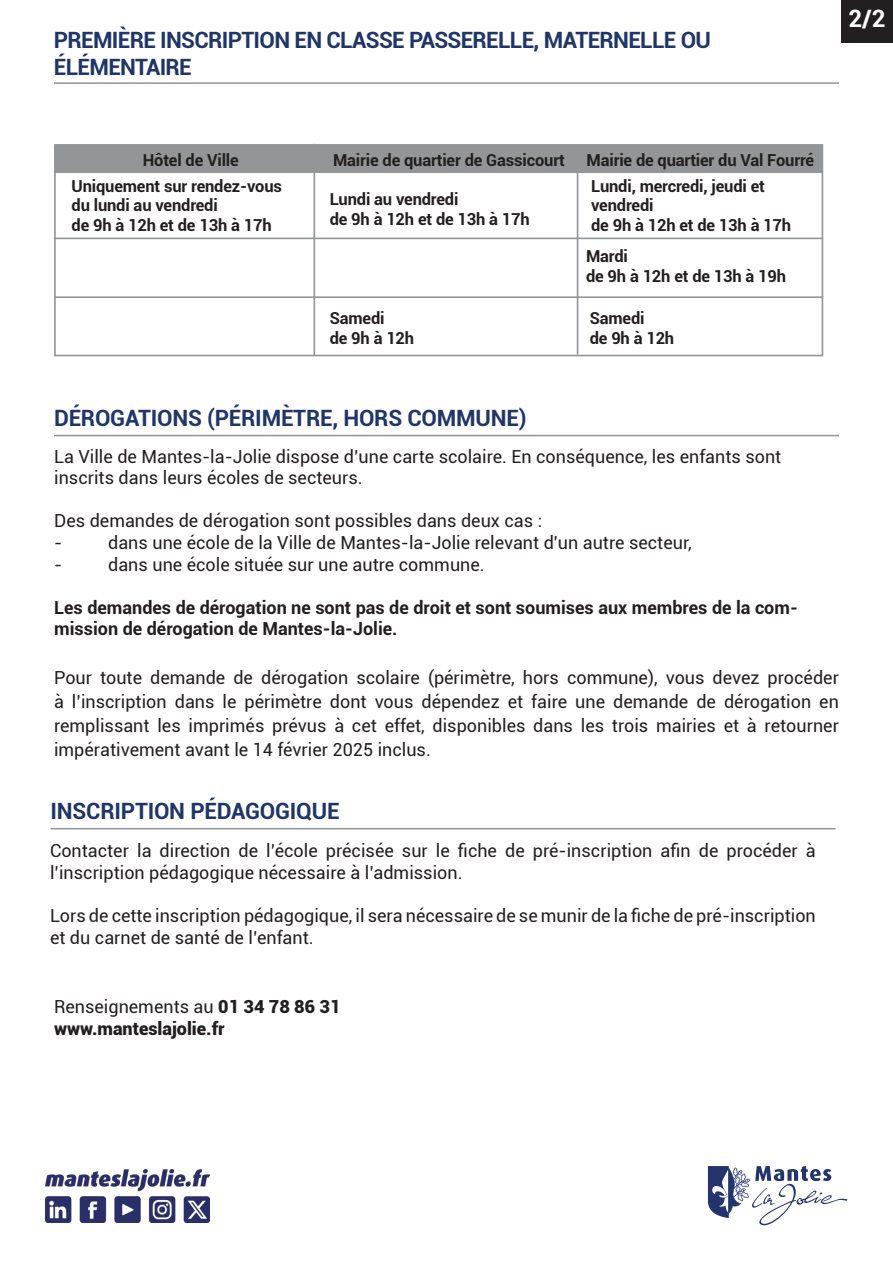
<style>
.page{position:relative;width:893px;height:1263px;background:#fff}
.page>*{position:absolute;margin:0;border:0;box-sizing:border-box;transform-origin:0 0}
.t1{font:700 24px "Roboto";color:#fff}
.t2{font:700 22.5px "Roboto";letter-spacing:-.03em;color:#203568}
.t3{font:700 22.5px "Roboto";letter-spacing:-.01em;color:#203568}
.t4{font:18px/24px "Roboto";color:#231f20}
.t5{font:700 18px/21.6px "Roboto";color:#231f20}
.t6{font:900 18px "Roboto";color:#231f20}
.t7{font:700 16.5px "Roboto";letter-spacing:-.01em;color:#231f20}
.s1{font-weight:900}
</style>
<div class="page">
<svg style="left:708px;top:1166px;width:139px;height:59px"></svg>
<img style="left:45px;top:1170px;width:164px;height:52px">
<div style="left:54px;top:145px;width:769px;height:28px;background:#939598"></div>
<hr style="left:54px;top:82px;width:785px;height:2px;background:#939598">
<hr style="left:54px;top:435px;width:785px;height:1px;background:#939598">
<hr style="left:577px;top:168px;width:1px;height:187px;background:#939598">
<hr style="left:313px;top:144px;width:2px;height:211px;background:#939598">
<div style="left:54px;top:144px;width:769px;height:212px;border:2px solid #939598"></div>
<hr style="left:54px;top:238px;width:769px;height:1px;background:#939598">
<hr style="left:54px;top:296px;width:769px;height:2px;background:#939598">
<div style="left:842px;top:0;width:51px;height:43px;background:#231f20"></div>
<hr style="left:51px;top:828px;width:785px;height:1px;background:#939598">
<p class="t2" style="left:54px;top:24px;width:658px">PREMIÈRE INSCRIPTION EN CLASSE PASSERELLE, MATERNELLE OU</p>
<p class="t2" style="left:54px;top:51px;width:139px">ÉLÉMENTAIRE</p>
<p class="t1" style="left:848px;top:1px;width:39px">2/2</p>
<p class="t7" style="left:143px;top:148px;width:98px">Hôtel de Ville</p>
<p class="t7" style="left:333px;top:148px;width:233px">Mairie de quartier de Gassicourt</p>
<p class="t7" style="left:330px;top:188px;width:130px">Lundi au vendredi</p>
<p class="t7" style="left:330px;top:208px;width:202px">de 9h à 12h et de 13h à 17h</p>
<p class="t7" style="left:72px;top:174px;width:212px">Uniquement sur rendez-vous</p>
<p class="t7" style="left:72px;top:194px;width:148px">du lundi au vendredi</p>
<p class="t7" style="left:72px;top:214px;width:202px">de 9h à 12h et de 13h à 17h</p>
<p class="t7" style="left:330px;top:307px;width:56px">Samedi</p>
<p class="t7" style="left:330px;top:326px;width:86px">de 9h à 12h</p>
<p class="t7" style="left:587px;top:148px;width:229px">Mairie de quartier du Val Fourré</p>
<p class="t7" style="left:591px;top:174px;width:175px">Lundi, mercredi, jeudi et</p>
<p class="t7" style="left:591px;top:194px;width:64px">vendredi</p>
<p class="t7" style="left:591px;top:214px;width:202px">de 9h à 12h et de 13h à 17h</p>
<p class="t7" style="left:586px;top:245px;width:43px">Mardi</p>
<p class="t7" style="left:586px;top:265px;width:202px">de 9h à 12h et de 13h à 19h</p>
<p class="t7" style="left:590px;top:307px;width:56px">Samedi</p>
<p class="t7" style="left:590px;top:326px;width:86px">de 9h à 12h</p>
<p class="t3" style="left:54px;top:402px;width:474px">DÉROGATIONS (PÉRIMÈTRE, HORS COMMUNE)</p>
<p class="t4" style="left:54px;top:445px;width:729px;line-height:21.6px">La Ville de Mantes-la-Jolie dispose d’une carte scolaire. En conséquence, les enfants sont inscrits dans leurs écoles de secteurs.</p>
<p class="t4" style="left:54px;top:508px;width:490px">Des demandes de dérogation sont possibles dans deux cas :</p>
<p class="t4" style="left:54px;top:530px;width:10px">-</p>
<p class="t4" style="left:108px;top:530px;width:585px">dans une école de la Ville de Mantes-la-Jolie relevant d'un autre secteur,</p>
<p class="t4" style="left:54px;top:552px;width:10px">-</p>
<p class="t4" style="left:108px;top:552px;width:378px">dans une école située sur une autre commune.</p>
<p class="t5" style="left:54px;top:596px;width:745px">Les demandes de dérogation ne sont pas de droit et sont soumises aux membres de la com&shy;mission de dérogation de Mantes-la-Jolie.</p>
<p class="t4" style="left:54px;top:664px;width:786px;text-align:justify">Pour toute demande de dérogation scolaire (périmètre, hors commune), vous devez procéder à l’inscription dans le périmètre dont vous dépendez et faire une demande de dérogation en remplissant les imprimés prévus à cet effet, disponibles dans les trois mairies et à retourner impérativement avant le 14 février 2025 inclus.</p>
<p class="t3" style="left:51px;top:795px;width:291px">INSCRIPTION PÉDAGOGIQUE</p>
<p class="t4" style="left:50px;top:839px;width:767px;line-height:21.6px">Contacter la direction de l’école précisée sur le fiche de pré-inscription afin de procéder à l’inscription pédagogique nécessaire à l’admission.</p>
<p class="t4" style="left:50px;top:904px;width:767px;line-height:21.6px">Lors de cette inscription pédagogique, il sera nécessaire de se munir de la fiche de pré-inscription et du carnet de santé de l’enfant.</p>
<p class="t4" style="left:54px;top:994px;width:288px">Renseignements au <span class="s1">01 34 78 86 31</span></p>
<p class="t6" style="left:54px;top:1016px;width:172px">www.manteslajolie.fr</p>
</div>
